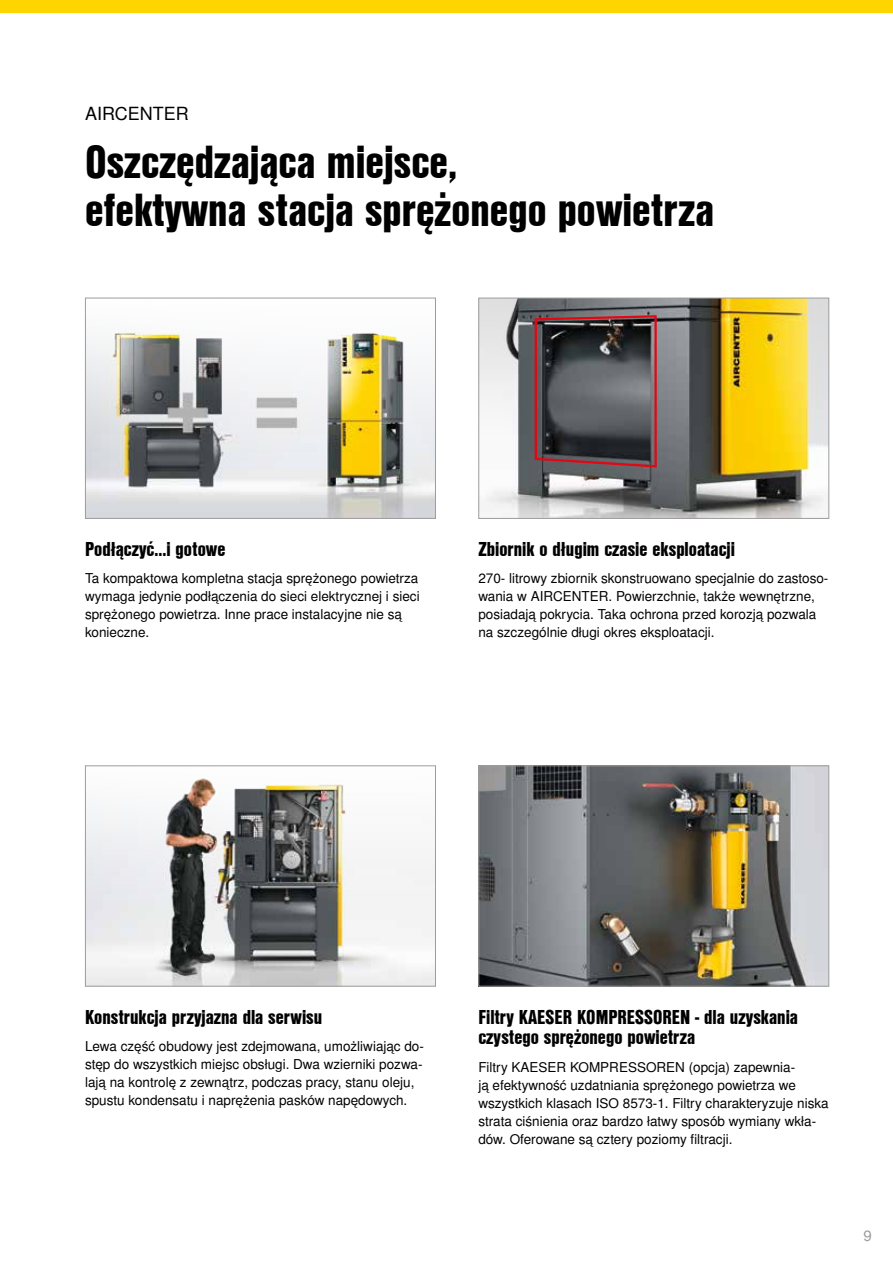
<style>
.page{position:relative;width:893px;height:1263px;background:#fff}
.page>*{position:absolute;margin:0;border:0;box-sizing:border-box;transform-origin:0 0}
.t1{font:45px/48px "Nimbus San L Bla Con";color:#000}
.t2{font:19.5px/19.5px "Nimbus San L Bla Con";color:#000}
.t3{font:18px "Nimbus San L";color:#000}
.t4{font:15px "Nimbus San L";color:#9d9d9c}
.t5{font:13.5px/18px "Nimbus San L";color:#000}
</style>
<div class="page">
<div style="left:0;top:0;width:893px;height:13px;background:#ffd500"></div>
<img style="left:87px;top:332px;width:347px;height:185px">
<div style="left:85px;top:298px;width:351px;height:221px;border:1px solid #9d9d9c"></div>
<img style="left:480px;top:767px;width:347px;height:217px">
<div style="left:478px;top:765px;width:351px;height:221px;border:1px solid #9d9d9c"></div>
<img style="left:87px;top:778px;width:347px;height:206px">
<div style="left:85px;top:765px;width:351px;height:221px;border:1px solid #9d9d9c"></div>
<img style="left:480px;top:300px;width:347px;height:217px">
<div style="left:478px;top:298px;width:351px;height:221px;border:1px solid #9d9d9c"></div>
<svg style="left:533px;top:314px;width:125px;height:155px;background:#54494e"></svg>
<h3 class="t3" style="left:85px;top:103px;width:105px">AIRCENTER</h3>
<h1 class="t1" style="left:85px;top:136px;width:631px">Oszczędzająca miejsce,<br>efektywna stacja sprężonego powietrza</h1>
<h2 class="t2" style="left:85px;top:539px;width:142px">Podłączyć...i gotowe</h2>
<p class="t5" style="left:85px;top:570px;width:336px">Ta kompaktowa kompletna stacja sprężonego powietrza wymaga jedynie podłączenia do sieci elektrycznej i sieci sprężonego powietrza. Inne prace instalacyjne nie są konieczne.</p>
<h2 class="t2" style="left:478px;top:539px;width:258px">Zbiornik o długim czasie eksploatacji</h2>
<p class="t5" style="left:478px;top:570px;width:352px">270- litrowy zbiornik skonstruowano specjalnie do zastoso&shy;wania w AIRCENTER. Powierzchnie, także wewnętrzne, posiadają pokrycia. Taka ochrona przed korozją pozwala na szczególnie długi okres eksploatacji.</p>
<h2 class="t2" style="left:85px;top:1007px;width:239px">Konstrukcja przyjazna dla serwisu</h2>
<p class="t5" style="left:85px;top:1038px;width:340px">Lewa część obudowy jest zdejmowana, umożliwiając do&shy;stęp do wszystkich miejsc obsługi. Dwa wzierniki pozwa&shy;lają na kontrolę z zewnątrz, podczas pracy, stanu oleju, spustu kondensatu i naprężenia pasków napędowych.</p>
<h2 class="t2" style="left:478px;top:1007px;width:321px">Filtry KAESER KOMPRESSOREN - dla uzyskania czystego sprężonego powietrza</h2>
<p class="t5" style="left:478px;top:1059px;width:352px">Filtry KAESER KOMPRESSOREN (opcja) zapewnia-<br>ją efektywność uzdatniania sprężonego powietrza we wszystkich klasach ISO 8573-1. Filtry charakteryzuje niska strata ciśnienia oraz bardzo łatwy sposób wymiany wkła&shy;dów. Oferowane są cztery poziomy filtracji.</p>
<p class="t4" style="left:863px;top:1226px;width:10px">9</p>
</div>
